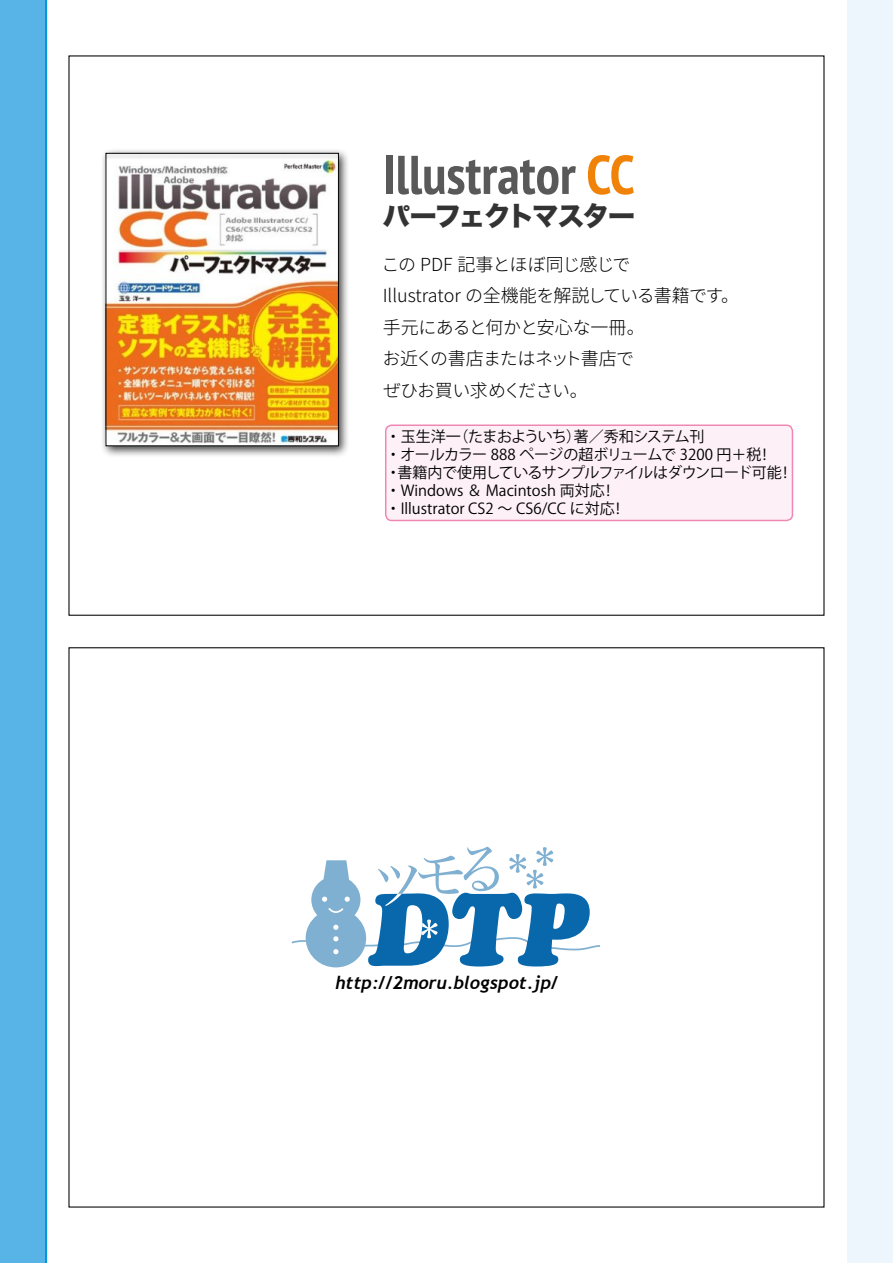
<style>
.page{position:relative;width:893px;height:1263px;background:#fff}
.page>*{position:absolute;margin:0;border:0;box-sizing:border-box;transform-origin:0 0}
.t1{font:700 condensed 54.45px "PT Sans";color:#595959}
.t2{font:27px "Hira Kaku Std W8";letter-spacing:-.075em;color:#333}
.本文{font:300 18px "Noto Sans CJ Kjp";letter-spacing:-.025em;color:#000}
.本文-2{font:italic 700 18px "Trebuchet";color:#000}
.本文-3{font:300 18px "Noto Sans CJ Kjp";letter-spacing:-.045em;color:#000}
.引き出しキャプ{font:15px "Koz Go Pro";color:#000}
.引き出しキャプ-2{font:15px "Koz Go Pro";letter-spacing:-.02em;color:#000}
.引き出しキャプ-3{font:15px "Koz Go Pro";letter-spacing:-.045em;color:#000}
.引き出しキャプ-4{font:15px "Koz Go Pro";letter-spacing:-.04em;color:#000}
.s1{color:#f08307}
</style>
<div class="page">
<div style="left:0;top:0;width:45px;height:1263px;background:#58b4e6"></div>
<div style="left:848px;top:0;width:45px;height:1263px;background:#edf6fc"></div>
<hr style="left:45px;top:0;width:2px;height:1263px;background:#0097dc">
<div style="left:100px;top:148px;width:250px;height:310px;background:#000;opacity:.75"></div>
<img style="left:108px;top:155px;width:229px;height:289px">
<div style="left:106px;top:153px;width:233px;height:293px;border:1px solid #000"></div>
<div style="left:386px;top:425px;width:406px;height:95px;background:#fdf0f6;border-radius:6px"></div>
<div style="left:385px;top:424px;width:408px;height:97px;border:1px solid #ee87b4;border-radius:6px"></div>
<svg style="left:292px;top:847px;width:308px;height:120px"></svg>
<p class="t1" style="left:383px;top:139px;width:253px">Illustrator <span class="s1">CC</span></p>
<p class="t2" style="left:383px;top:201px;width:254px">パーフェクトマスター</p>
<p class="本文-3" style="left:381px;top:254px;width:251px">この PDF 記事とほぼ同じ感じで</p>
<p class="本文" style="left:383px;top:286px;width:358px">Illustrator の全機能を解説している書籍です。</p>
<p class="本文" style="left:383px;top:317px;width:263px">手元にあると何かと安心な一冊。</p>
<p class="本文" style="left:382px;top:349px;width:253px">お近くの書店またはネット書店で</p>
<p class="本文" style="left:383px;top:380px;width:206px">ぜひお買い求めください。</p>
<p class="引き出しキャプ-4" style="left:386px;top:427px;width:320px">・玉生洋一（たまおよういち）著／秀和システム刊</p>
<p class="引き出しキャプ-2" style="left:386px;top:445px;width:388px">・オールカラー 888 ページの超ボリュームで 3200 円＋税！</p>
<p class="引き出しキャプ-3" style="left:386px;top:463px;width:408px">・書籍内で使用しているサンプルファイルはダウンロード可能！</p>
<p class="引き出しキャプ" style="left:386px;top:481px;width:231px">・Windows ＆ Macintosh 両対応！</p>
<p class="引き出しキャプ" style="left:386px;top:499px;width:241px">・Illustrator CS2 〜 CS6/CC に対応！</p>
<p class="本文-2" style="left:335px;top:972px;width:225px">http://2moru.blogspot.jp/</p>
</div>
